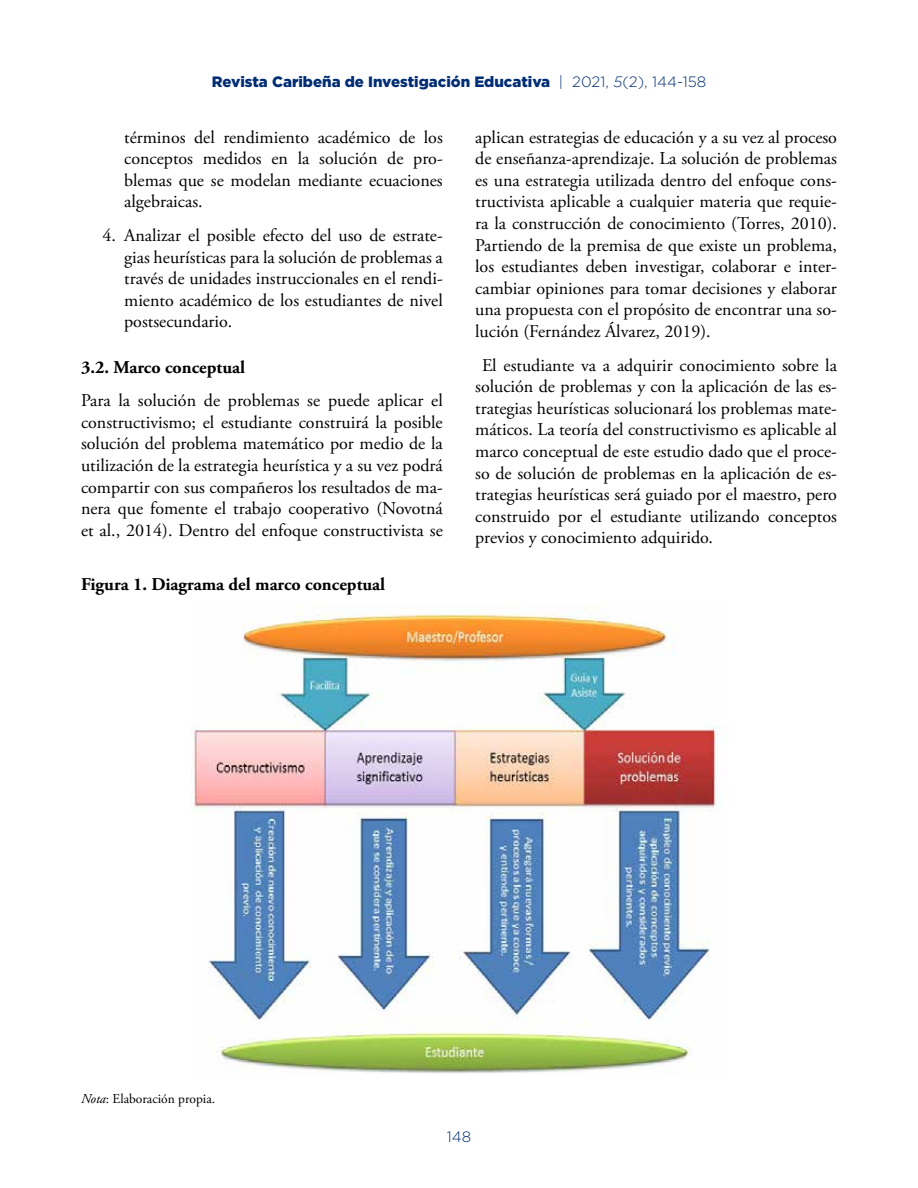
<style>
.page{position:relative;width:918px;height:1188px;background:#fff}
.page>*{position:absolute;margin:0;border:0;box-sizing:border-box;transform-origin:0 0}
.t1{font:18px/21.6px "Adobe Garamond Pro";color:#000;text-align:justify}
.t2{font:700 18px "Adobe Garamond Pro";color:#000}
.t3{font:900 15px "Gotham";color:#002d74}
.t4{font:300 15px "Gotham";color:#002d74}
.t5{font:13.5px "Adobe Garamond Pro";color:#000}
.s1{font-weight:300}
.s2{font-weight:300;font-style:italic}
.s3{font-style:italic}
</style>
<div class="page">
<img style="left:191px;top:605px;width:531px;height:469px">
<p class="t3" style="left:212px;top:73px;width:496px">Revista Caribeña de Investigación Educativa <span class="s1">| 2021,</span> <span class="s2">5</span><span class="s1">(2), 144-158</span></p>
<p class="t1" style="left:124px;top:127px;width:320px">términos del rendimiento académico de los conceptos medidos en la solución de pro&shy;blemas que se modelan mediante ecuaciones algebraicas.</p>
<p class="t1" style="left:124px;top:225px;width:320px;text-indent:-22px">4. Analizar el posible efecto del uso de estrate&shy;gias heurísticas para la solución de problemas a través de unidades instruccionales en el rendi&shy;miento académico de los estudiantes de nivel postsecundario.</p>
<p class="t2" style="left:81px;top:357px;width:166px">3.2. Marco conceptual</p>
<p class="t1" style="left:81px;top:390px;width:363px">Para la solución de problemas se puede aplicar el constructivismo; el estudiante construirá la posible solución del problema matemático por medio de la utilización de la estrategia heurística y a su vez podrá compartir con sus compañeros los resultados de ma&shy;nera que fomente el trabajo cooperativo (Novotná et al., 2014). Dentro del enfoque constructivista se</p>
<p class="t2" style="left:81px;top:574px;width:306px">Figura 1. Diagrama del marco conceptual</p>
<p class="t1" style="left:475px;top:127px;width:363px">aplican estrategias de educación y a su vez al proceso de enseñanza-aprendizaje. La solución de problemas es una estrategia utilizada dentro del enfoque cons&shy;tructivista aplicable a cualquier materia que requie&shy;ra la construcción de conocimiento (Torres, 2010).<br>Partiendo de la premisa de que existe un problema, los estudiantes deben investigar, colaborar e inter&shy;cambiar opiniones para tomar decisiones y elaborar una propuesta con el propósito de encontrar una so&shy;lución (Fernández Álvarez, 2019).</p>
<p class="t1" style="left:475px;top:355px;width:363px;text-indent:7px">El estudiante va a adquirir conocimiento sobre la solución de problemas y con la aplicación de las es&shy;trategias heurísticas solucionará los problemas mate&shy;máticos. La teoría del constructivismo es aplicable al marco conceptual de este estudio dado que el proce&shy;so de solución de problemas en la aplicación de es&shy;trategias heurísticas será guiado por el maestro, pero construido por el estudiante utilizando conceptos previos y conocimiento adquirido.</p>
<p class="t5" style="left:81px;top:1090px;width:136px"><span class="s3">Nota</span>: Elaboración propia.</p>
<p class="t4" style="left:447px;top:1129px;width:26px">148</p>
</div>
